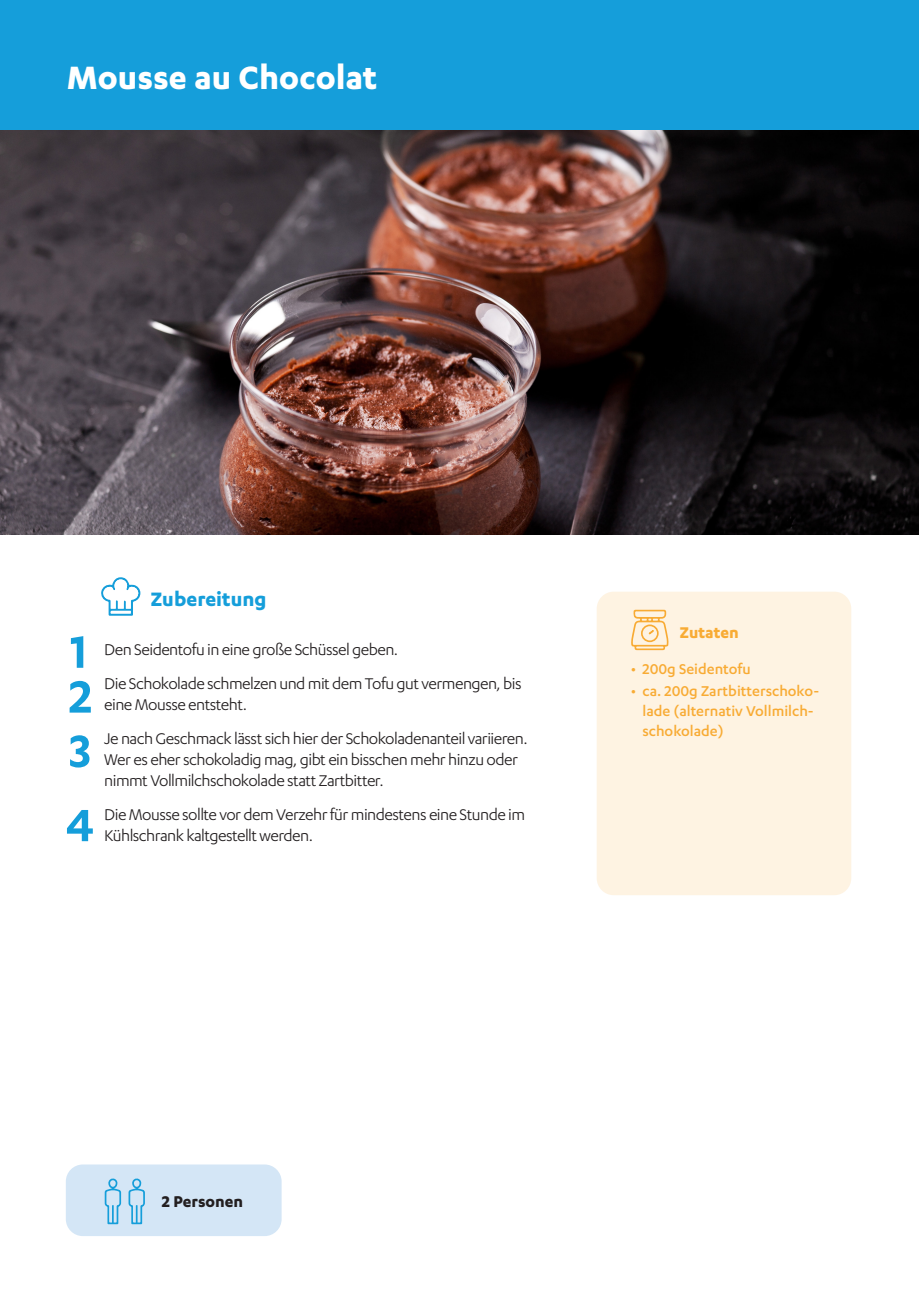
<style>
.page{position:relative;width:919px;height:1289px;background:#fff}
.page>*{position:absolute;margin:0;border:0;box-sizing:border-box;transform-origin:0 0}
.Headline_Cover{font:600 52.5px "Karbon";color:#159eda}
.Headline_Cover-2{font:700 37.5px "Karbon";color:#fff}
.Headline_Cover-3{font:700 22.5px "Karbon";color:#159eda}
.Headline_Cover-4{font:18px/21px "Karbon";letter-spacing:-.03em;color:#231f20}
.Headline_Cover-5{font:700 18px "Karbon";color:#231f20}
.Headline_Cover-6{font:700 18px "Karbon";color:#f8ab34}
.Headline_Cover-7{font:500 16.5px/19.8px "Karbon";color:#f8ab34}
</style>
<div class="page">
<img style="left:0;top:130px;width:918px;height:405px">
<div style="left:0;top:0;width:918px;height:130px;background:#159eda"></div>
<div style="left:596px;top:591px;width:255px;height:304px;background:#fef3e2;border-radius:17px"></div>
<svg style="left:101px;top:577px;width:39px;height:38px"></svg>
<svg style="left:631px;top:609px;width:37px;height:41px"></svg>
<div style="left:66px;top:1164px;width:215px;height:71px;background:#d4e6f6;border-radius:17px"></div>
<svg style="left:105px;top:1178px;width:16px;height:46px"></svg>
<svg style="left:128px;top:1178px;width:17px;height:46px"></svg>
<p class="Headline_Cover-2" style="left:67px;top:56px;width:312px">Mousse au Chocolat</p>
<p class="Headline_Cover" style="left:70px;top:622px;width:19px">1</p>
<p class="Headline_Cover" style="left:69px;top:667px;width:25px">2</p>
<p class="Headline_Cover" style="left:69px;top:721px;width:23px">3</p>
<p class="Headline_Cover" style="left:66px;top:795px;width:30px">4</p>
<p class="Headline_Cover-3" style="left:151px;top:586px;width:117px">Zubereitung</p>
<p class="Headline_Cover-4" style="left:104px;top:639px;width:295px">Den Seidentofu in eine große Schüssel geben.</p>
<p class="Headline_Cover-4" style="left:104px;top:672px;width:419px">Die Schokolade schmelzen und mit dem Tofu gut vermengen, bis eine Mousse entsteht.</p>
<p class="Headline_Cover-4" style="left:104px;top:727px;width:425px">Je nach Geschmack lässt sich hier der Schokoladenanteil variieren.<br>Wer es eher schokoladig mag, gibt ein bisschen mehr hinzu oder nimmt Vollmilchschokolade statt Zartbitter.</p>
<p class="Headline_Cover-4" style="left:104px;top:803px;width:422px">Die Mousse sollte vor dem Verzehr für mindestens eine Stunde im<br>Kühlschrank kaltgestellt werden.</p>
<p class="Headline_Cover-6" style="left:680px;top:622px;width:60px">Zutaten</p>
<p class="Headline_Cover-7" style="left:630px;top:658px;width:122px">• 200g Seidentofu</p>
<p class="Headline_Cover-7" style="left:642px;top:680px;width:178px;text-indent:-12px">• ca. 200g Zartbitterschoko&shy;lade (alternativ Vollmilch&shy;schokolade)</p>
<p class="Headline_Cover-5" style="left:162px;top:1191px;width:83px">2 Personen</p>
</div>
